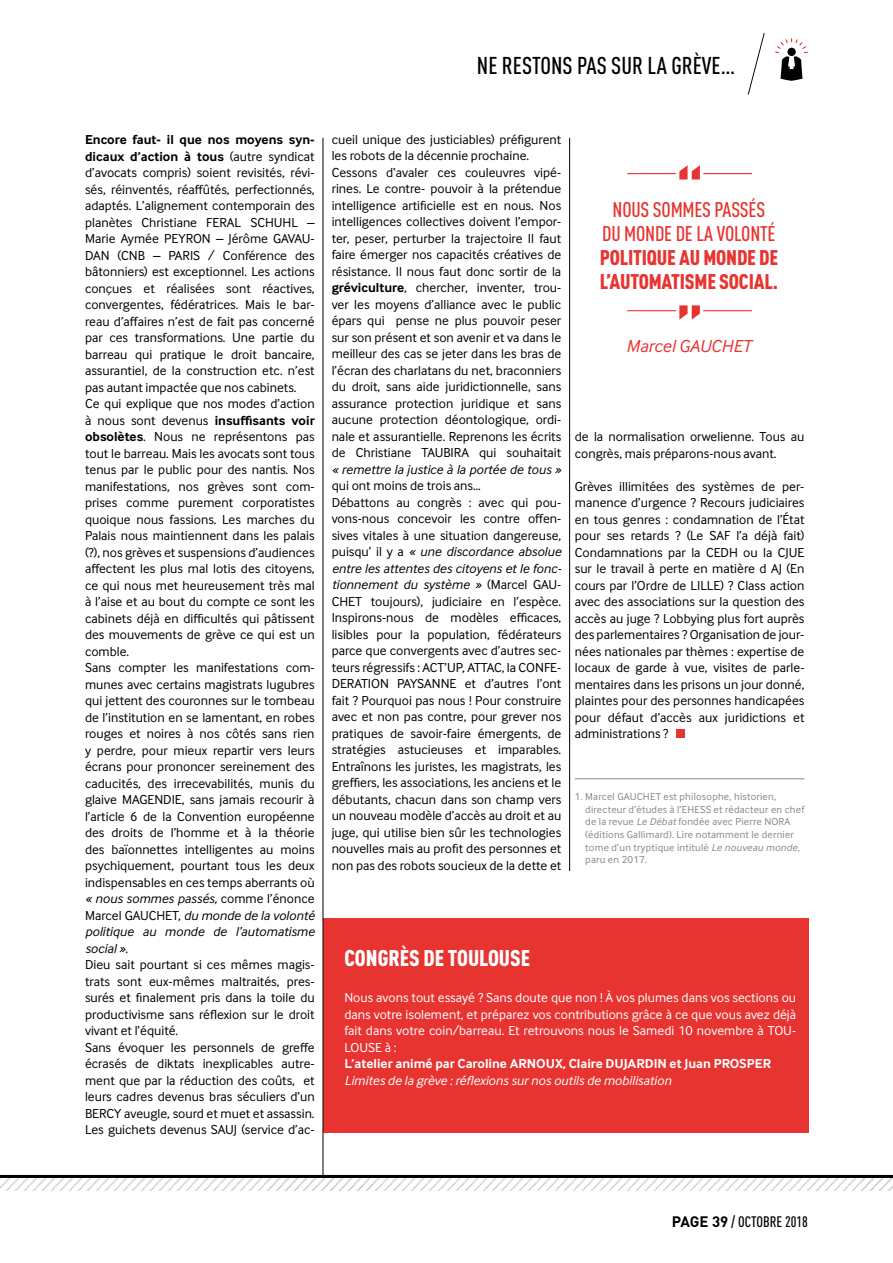
<style>
.page{position:relative;width:893px;height:1263px;background:#fff}
.page>*{position:absolute;margin:0;border:0;box-sizing:border-box;transform-origin:0 0}
.t1{font:500 24px "DIN Cond";color:#000}
.t2{font:900 22.5px "DIN Cond";color:#fff}
.t3{font:900 21px/24px "DIN Cond";letter-spacing:-.01em;color:#e73431}
.t4{font:500 21px/24px "DIN Cond";letter-spacing:-.01em;color:#e73431;text-align:center}
.t5{font:italic 18px "Inter Face";color:#e73431}
.t6{font:500 15px "DIN Cond";color:#000}
.t7{font:13.5px/16.5px "Inter Face";color:#000}
.t8{font:13.5px/16.5px "Inter Face";color:#fff;text-align:justify}
.t9{font:700 13.5px "Inter Face";color:#fff}
.t10{font:italic 13.5px "Inter Face";color:#fff}
.t11{font:italic 13.5px "Inter Face";color:#000}
.t12{font:10.5px/12.6px "Inter Face";letter-spacing:.02em;color:#878787}
.s1{font-weight:700}
.s2{font-style:italic}
.s3{font-family:"DIN";font-weight:700}
</style>
<div class="page">
<img style="left:0;top:1178px;width:893px;height:13px">
<hr style="left:0;top:1175px;width:893px;height:3px;background:#000">
<svg style="left:775px;top:38px;width:33px;height:43px"></svg>
<svg style="left:747px;top:33px;width:18px;height:62px"></svg>
<hr style="left:575px;top:778px;width:229px;height:1px;background:#878787">
<div style="left:677px;top:730px;width:8px;height:8px;background:#e73431"></div>
<div style="left:323px;top:918px;width:486px;height:215px;background:#e73431"></div>
<svg style="left:679px;top:165px;width:21px;height:14px"></svg>
<hr style="left:627px;top:173px;width:49px;height:1px;background:#e73431">
<hr style="left:703px;top:173px;width:49px;height:1px;background:#e73431">
<svg style="left:679px;top:305px;width:21px;height:15px"></svg>
<hr style="left:627px;top:310px;width:49px;height:1px;background:#e73431">
<hr style="left:703px;top:310px;width:49px;height:1px;background:#e73431">
<hr style="left:323px;top:138px;width:1px;height:1038px;background:#000">
<hr style="left:569px;top:138px;width:1px;height:733px;background:#000">
<h1 class="t1" style="left:477px;top:52px;width:260px">NE RESTONS PAS SUR LA GRÈVE…</h1>
<p class="t7" style="left:85px;top:131px;width:231px"><span class="s1">Encore faut- il que nos moyens syn&shy;dicaux d’action à tous</span> (autre syndicat d’avocats compris) soient revisités, révi&shy;sés, réinventés, réaffûtés, perfectionnés, adaptés. L’alignement contemporain des planètes Christiane FERAL SCHUHL – Marie Aymée PEYRON – Jérôme GAVAU-DAN (CNB – PARIS / Conférence des bâtonniers) est exceptionnel. Les actions conçues et réalisées sont réactives, convergentes, fédératrices. Mais le bar&shy;reau d’affaires n’est de fait pas concerné par ces transformations. Une partie du barreau qui pratique le droit bancaire, assurantiel, de la construction etc. n’est pas autant impactée que nos cabinets.<br>Ce qui explique que nos modes d’action à nous sont devenus <span class="s1">insuffisants voir obsolètes</span>. Nous ne représentons pas tout le barreau. Mais les avocats sont tous tenus par le public pour des nantis. Nos manifestations, nos grèves sont com&shy;prises comme purement corporatistes quoique nous fassions. Les marches du Palais nous maintiennent dans les palais (?), nos grèves et suspensions d’audiences affectent les plus mal lotis des citoyens, ce qui nous met heureusement très mal à l’aise et au bout du compte ce sont les cabinets déjà en difficultés qui pâtissent des mouvements de grève ce qui est un comble.<br>Sans compter les manifestations com&shy;munes avec certains magistrats lugubres qui jettent des couronnes sur le tombeau de l’institution en se lamentant, en robes rouges et noires à nos côtés sans rien y perdre, pour mieux repartir vers leurs écrans pour prononcer sereinement des caducités, des irrecevabilités, munis du glaive MAGENDIE, sans jamais recourir à l’article 6 de la Convention européenne des droits de l’homme et à la théorie des baïonnettes intelligentes au moins psychiquement, pourtant tous les deux indispensables en ces temps aberrants où <span class="s2">« nous sommes passés,</span> comme l’énonce Marcel GAUCHET, <span class="s2">du monde de la volonté politique au monde de l’automatisme social »</span>.<br>Dieu sait pourtant si ces mêmes magis&shy;trats sont eux-mêmes maltraités, pres&shy;surés et finalement pris dans la toile du productivisme sans réflexion sur le droit vivant et l’équité.<br>Sans évoquer les personnels de greffe écrasés de diktats inexplicables autre&shy;ment que par la réduction des coûts, et leurs cadres devenus bras séculiers d’un BERCY aveugle, sourd et muet et assassin.<br>Les guichets devenus SAUJ (service d’ac-</p>
<p class="t7" style="left:332px;top:131px;width:231px">cueil unique des justiciables) préfigurent les robots de la décennie prochaine.<br>Cessons d‘avaler ces couleuvres vipé&shy;rines. Le contre- pouvoir à la prétendue intelligence artificielle est en nous. Nos intelligences collectives doivent l’empor&shy;ter, peser, perturber la trajectoire Il faut faire émerger nos capacités créatives de résistance. Il nous faut donc sortir de la <span class="s1">gréviculture</span>, chercher, inventer, trou&shy;ver les moyens d’alliance avec le public épars qui pense ne plus pouvoir peser sur son présent et son avenir et va dans le meilleur des cas se jeter dans les bras de l’écran des charlatans du net, braconniers du droit, sans aide juridictionnelle, sans assurance protection juridique et sans aucune protection déontologique, ordi&shy;nale et assurantielle. Reprenons les écrits de Christiane TAUBIRA qui souhaitait</p>
<h3 class="t4" style="left:602px;top:197px;width:175px">NOUS SOMMES PASSÉS<br>DU MONDE DE LA VOLONTÉ</h3>
<h3 class="t3" style="left:600px;top:245px;width:180px">POLITIQUE AU MONDE DE<br>L’AUTOMATISME SOCIAL.</h3>
<h3 class="t5" style="left:626px;top:336px;width:127px">Marcel GAUCHET</h3>
<p class="t7" style="left:575px;top:428px;width:231px">de la normalisation orwelienne. Tous au congrès, mais préparons-nous avant.</p>
<p class="t7" style="left:575px;top:478px;width:231px;text-align:justify">Grèves illimitées des systèmes de per&shy;manence d’urgence ? Recours judiciaires en tous genres : condamnation de l’État pour ses retards ? (Le SAF l’a déjà fait)<br>Condamnations par la CEDH ou la CJUE sur le travail à perte en matière d AJ (En cours par l’Ordre de LILLE) ? Class action avec des associations sur la question des accès au juge ? Lobbying plus fort auprès des parlementaires ? Organisation de jour&shy;nées nationales par thèmes : expertise de locaux de garde à vue, visites de parle&shy;mentaires dans les prisons un jour donné, plaintes pour des personnes handicapées pour défaut d’accès aux juridictions et administrations ?</p>
<p class="t11" style="left:332px;top:462px;width:231px">« remettre la justice à la portée de tous »</p>
<p class="t7" style="left:332px;top:477px;width:231px">qui ont moins de trois ans…<br>Débattons au congrès : avec qui pou&shy;vons-nous concevoir les contre offen&shy;sives vitales à une situation dangereuse, puisqu’ il y a <span class="s2">« une discordance absolue entre les attentes des citoyens et le fonc&shy;tionnement du système »</span> (Marcel GAU-CHET toujours), judiciaire en l’espèce.<br>Inspirons-nous de modèles efficaces, lisibles pour la population, fédérateurs parce que convergents avec d’autres sec&shy;teurs régressifs : ACT’UP, ATTAC, la CONFE-DERATION PAYSANNE et d’autres l’ont fait ? Pourquoi pas nous ! Pour construire avec et non pas contre, pour grever nos pratiques de savoir-faire émergents, de stratégies astucieuses et imparables.<br>Entraînons les juristes, les magistrats, les greffiers, les associations, les anciens et le débutants, chacun dans son champ vers un nouveau modèle d’accès au droit et au juge, qui utilise bien sûr les technologies nouvelles mais au profit des personnes et non pas des robots soucieux de la dette et</p>
<p class="t12" style="left:585px;top:790px;width:221px;text-indent:-10px">1. Marcel GAUCHET est philosophe, historien, directeur d’études à l’EHESS et rédacteur en chef de la revue <span class="s2">Le Débat</span> fondée avec Pierre NORA (éditions Gallimard). Lire notamment le dernier tome d’un tryptique intitulé <span class="s2">Le nouveau monde, </span>paru en 2017.</p>
<h2 class="t2" style="left:344px;top:943px;width:187px">CONGRÈS DE TOULOUSE</h2>
<p class="t8" style="left:344px;top:989px;width:453px">Nous avons tout essayé ? Sans doute que non ! À vos plumes dans vos sections ou dans votre isolement, et préparez vos contributions grâce à ce que vous avez déjà fait dans votre coin/barreau. Et retrouvons nous le Samedi 10 novembre à TOU-LOUSE à :</p>
<p class="t9" style="left:344px;top:1056px;width:428px">L’atelier animé par Caroline ARNOUX, Claire DUJARDIN et Juan PROSPER</p>
<p class="t10" style="left:344px;top:1072px;width:328px">Limites de la grève : réflexions sur nos outils de mobilisation</p>
<p class="t6" style="left:672px;top:1212px;width:138px"><span class="s3">PAGE 39</span> / OCTOBRE 2018</p>
</div>
